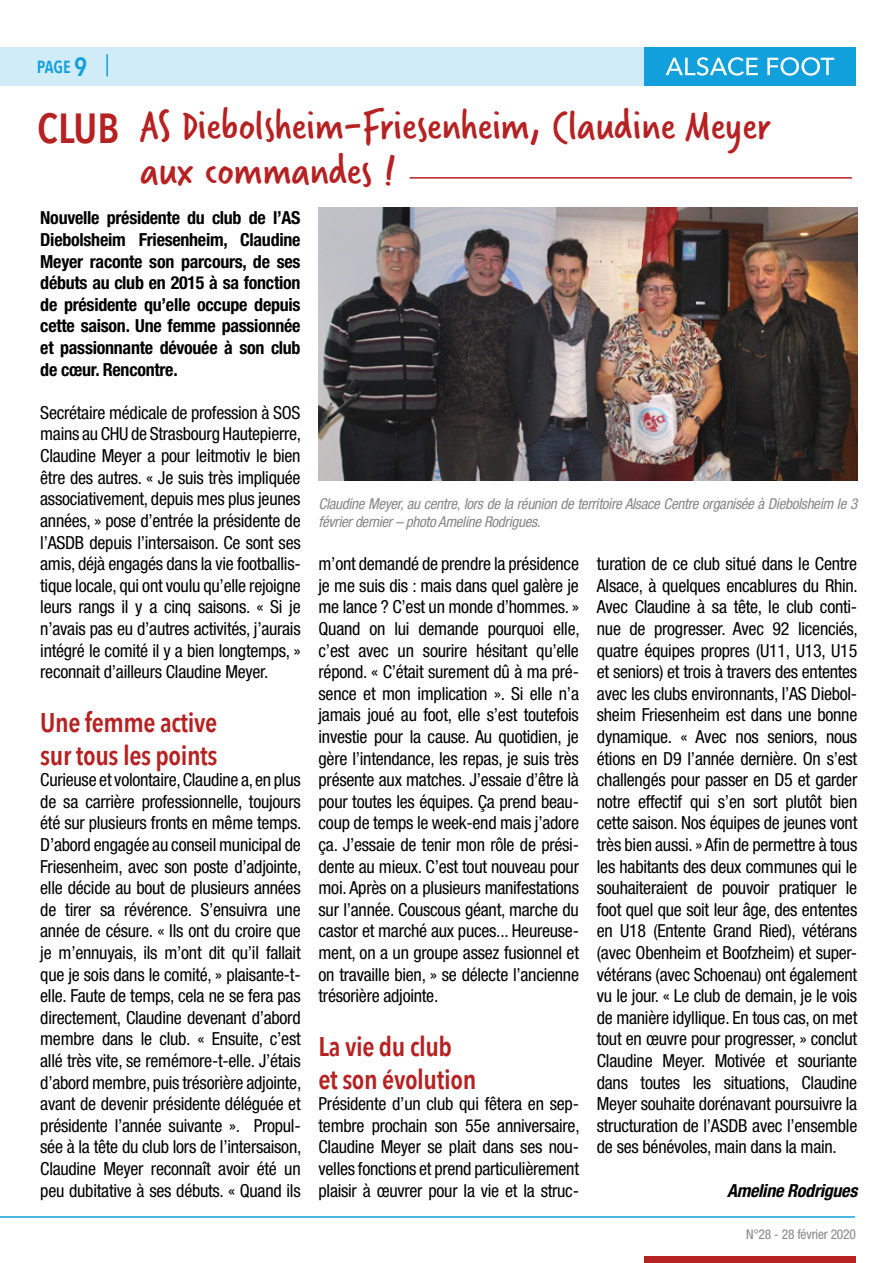
<style>
.page{position:relative;width:893px;height:1263px;background:#fff}
.page>*{position:absolute;margin:0;border:0;box-sizing:border-box;transform-origin:0 0}
.t1{font:45px/45px "Verveine";color:#b62122}
.t2{font:600 27px/32.4px "Avenir Next Condensed";letter-spacing:-.015em;color:#b62122}
.t3{font:condensed 18px/21.6px "Helvetica Neue";letter-spacing:-.015em;color:#000;text-align:justify}
.t4{font:700 condensed 18px/21.6px "Helvetica Neue";letter-spacing:-.015em;color:#000;text-align:justify}
.t5{font:italic 700 condensed 18px "Helvetica Neue";letter-spacing:-.015em;color:#000}
.t6{font:600 17.55px "Avenir Next Condensed";color:#11a0dc}
.t7{font:italic condensed 15px/18px "Helvetica Neue";letter-spacing:-.02em;color:#878787}
.t8{font:condensed 13.5px "Helvetica Neue";letter-spacing:-.015em;color:#878787}
.s1{font-size:26.25px}
</style>
<div class="page">
<hr style="left:0;top:1216px;width:855px;height:2px;background:#11a0dc">
<div style="left:0;top:47px;width:839px;height:39px;background:#d0ecf8"></div>
<div style="left:644px;top:47px;width:212px;height:39px;background:#11a0dc"></div>
<svg style="left:666px;top:57px;width:92px;height:19px"></svg>
<svg style="left:767px;top:57px;width:67px;height:19px"></svg>
<div style="left:644px;top:1256px;width:212px;height:7px;background:#b62122"></div>
<hr style="left:410px;top:177px;width:442px;height:2px;background:#b62122">
<img style="left:319px;top:207px;width:539px;height:273px">
<p class="t6" style="left:37px;top:52px;width:52px">PAGE <span class="s1">9</span></p>
<h1 class="t1" style="left:140px;top:104px;width:632px;text-indent:-103px"><sub>CLUB</sub> AS Diebolsheim-Friesenheim, Claudine Meyer aux commandes !</h1>
<p class="t4" style="left:40px;top:207px;width:262px">Nouvelle présidente du club de l’AS Diebolsheim Friesenheim, Claudine Meyer raconte son parcours, de ses débuts au club en 2015 à sa fonction de présidente qu’elle occupe depuis cette saison. Une femme passionnée et passionnante dévouée à son club de cœur. Rencontre.</p>
<p class="t3" style="left:40px;top:402px;width:262px">Secrétaire médicale de profession à SOS mains au CHU de Strasbourg Hautepierre, Claudine Meyer a pour leitmotiv le bien être des autres. « Je suis très impliquée associativement, depuis mes plus jeunes années, » pose d’entrée la présidente de l’ASDB depuis l’intersaison. Ce sont ses amis, déjà engagés dans la vie footballis&shy;tique locale, qui ont voulu qu’elle rejoigne leurs rangs il y a cinq saisons. « Si je n’avais pas eu d’autres activités, j’aurais intégré le comité il y a bien longtemps, » reconnait d’ailleurs Claudine Meyer.</p>
<h2 class="t2" style="left:40px;top:706px;width:179px">Une femme active sur tous les points</h2>
<p class="t3" style="left:40px;top:769px;width:263px">Curieuse et volontaire, Claudine a, en plus de sa carrière professionnelle, toujours été sur plusieurs fronts en même temps.<br>D’abord engagée au conseil municipal de Friesenheim, avec son poste d’adjointe, elle décide au bout de plusieurs années de tirer sa révérence. S’ensuivra une année de césure. « Ils ont du croire que je m’ennuyais, ils m’ont dit qu’il fallait que je sois dans le comité, » plaisante-t&shy;elle. Faute de temps, cela ne se fera pas directement, Claudine devenant d’abord membre dans le club. « Ensuite, c’est allé très vite, se remémore-t-elle. J’étais d’abord membre, puis trésorière adjointe, avant de devenir présidente déléguée et présidente l’année suivante ». Propul&shy;sée à la tête du club lors de l’intersaison, Claudine Meyer reconnaît avoir été un peu dubitative à ses débuts. « Quand ils</p>
<p class="t7" style="left:319px;top:495px;width:540px">Claudine Meyer, au centre, lors de la réunion de territoire Alsace Centre organisée à Diebolsheim le 3 février dernier – photo Ameline Rodrigues.</p>
<p class="t3" style="left:319px;top:553px;width:263px">m’ont demandé de prendre la présidence je me suis dis : mais dans quel galère je me lance ? C’est un monde d’hommes. » Quand on lui demande pourquoi elle, c’est avec un sourire hésitant qu’elle répond. « C’était surement dû à ma pré&shy;sence et mon implication ». Si elle n’a jamais joué au foot, elle s’est toutefois investie pour la cause. Au quotidien, je gère l’intendance, les repas, je suis très présente aux matches. J’essaie d’être là pour toutes les équipes. Ça prend beau&shy;coup de temps le week-end mais j’adore ça. J’essaie de tenir mon rôle de prési&shy;dente au mieux. C’est tout nouveau pour moi. Après on a plusieurs manifestations sur l’année. Couscous géant, marche du castor et marché aux puces... Heureuse&shy;ment, on a un groupe assez fusionnel et on travaille bien, » se délecte l’ancienne trésorière adjointe.</p>
<h2 class="t2" style="left:319px;top:1030px;width:159px">La vie du club et son évolution</h2>
<p class="t3" style="left:319px;top:1093px;width:263px">Présidente d’un club qui fêtera en sep&shy;tembre prochain son 55e anniversaire, Claudine Meyer se plait dans ses nou&shy;velles fonctions et prend particulièrement plaisir à œuvrer pour la vie et la struc-</p>
<p class="t3" style="left:597px;top:553px;width:263px">turation de ce club situé dans le Centre Alsace, à quelques encablures du Rhin.<br>Avec Claudine à sa tête, le club conti&shy;nue de progresser. Avec 92 licenciés, quatre équipes propres (U11, U13, U15 et seniors) et trois à travers des ententes avec les clubs environnants, l’AS Diebol&shy;sheim Friesenheim est dans une bonne dynamique. « Avec nos seniors, nous étions en D9 l’année dernière. On s’est challengés pour passer en D5 et garder notre effectif qui s’en sort plutôt bien cette saison. Nos équipes de jeunes vont très bien aussi. » Afin de permettre à tous les habitants des deux communes qui le souhaiteraient de pouvoir pratiquer le foot quel que soit leur âge, des ententes en U18 (Entente Grand Ried), vétérans (avec Obenheim et Boofzheim) et super&shy;vétérans (avec Schoenau) ont également vu le jour. « Le club de demain, je le vois de manière idyllique. En tous cas, on met tout en œuvre pour progresser, » conclut Claudine Meyer. Motivée et souriante dans toutes les situations, Claudine Meyer souhaite dorénavant poursuivre la structuration de l’ASDB avec l’ensemble de ses bénévoles, main dans la main.</p>
<p class="t5" style="left:727px;top:1179px;width:132px">Ameline Rodrigues</p>
<p class="t8" style="left:746px;top:1226px;width:111px">N°28 - 28 février 2020</p>
</div>
